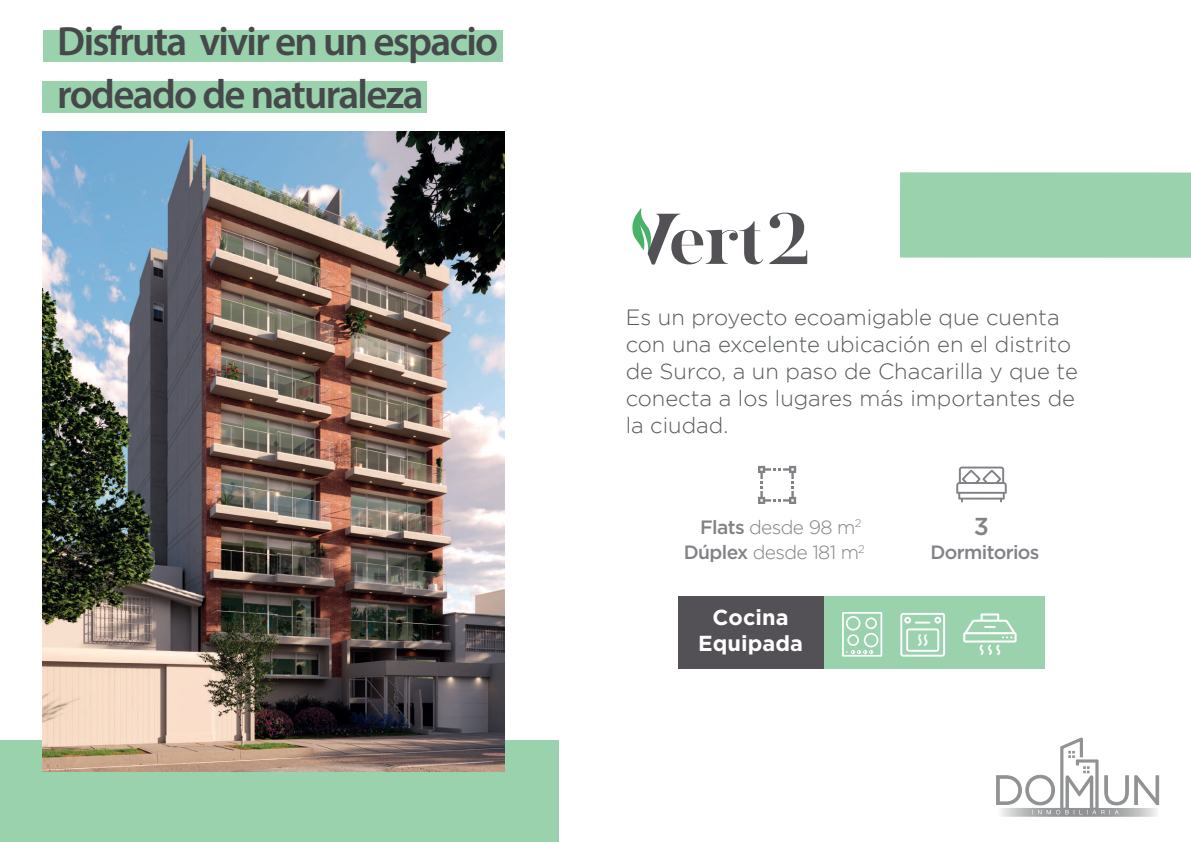
<style>
.page{position:relative;width:1191px;height:842px;background:#fff}
.page>*{position:absolute;margin:0;border:0;box-sizing:border-box;transform-origin:0 0}
.t1{font:600 41px/53px "Myriad Pro";letter-spacing:-.04em;color:#46494b}
.t2{font:500 24.5px "Gotham";color:#848186}
.t3{font:300 22px/27px "Gotham";color:#575a5b}
.t4{font:700 21.7px/25.9px "Gotham Pro";letter-spacing:.005em;color:#fff;text-align:center}
.t5{font:300 19.3px/25.7px "Gotham";letter-spacing:-.03em;color:#848186;text-align:right}
.t6{font:500 19.3px "Gotham";letter-spacing:-.03em;color:#848186}
.s1{font-weight:500}
</style>
<div class="page">
<div style="left:0;top:740px;width:558px;height:102px;background:#9ad2ad"></div>
<img style="left:43px;top:132px;width:461px;height:640px">
<div style="left:43px;top:81px;width:384px;height:32px;background:#9ad2ad"></div>
<div style="left:43px;top:31px;width:459px;height:31px;background:#9ad2ad"></div>
<svg style="left:1000px;top:814px;width:157px;height:3px"></svg>
<svg style="left:632px;top:208px;width:131px;height:56px"></svg>
<svg style="left:769px;top:213px;width:38px;height:51px"></svg>
<div style="left:900px;top:172px;width:291px;height:86px;background:#9ad2ad"></div>
<svg style="left:758px;top:466px;width:38px;height:38px"></svg>
<svg style="left:956px;top:466px;width:50px;height:36px"></svg>
<div style="left:823px;top:596px;width:222px;height:72px;background:#9ad2ad"></div>
<svg style="left:900px;top:613px;width:45px;height:44px"></svg>
<svg style="left:963px;top:613px;width:196px;height:201px"></svg>
<svg style="left:842px;top:612px;width:40px;height:45px"></svg>
<div style="left:677px;top:596px;width:146px;height:72px;background:#535056"></div>
<h1 class="t1" style="left:57px;top:14px;width:443px">Disfruta vivir en un espacio rodeado de naturaleza</h1>
<p class="t3" style="left:625px;top:303px;width:454px">Es un proyecto ecoamigable que cuenta con una excelente ubicación en el distrito de Surco, a un paso de Chacarilla y que te conecta a los lugares más importantes de la ciudad.</p>
<p class="t5" style="left:684px;top:514px;width:183px"><span class="s1">Flats</span> desde 98 m<sup>2<br></sup><span class="s1">Dúplex</span> desde 181 m<sup>2</sup></p>
<p class="t4" style="left:698px;top:604px;width:106px">Cocina<br>Equipada</p>
<p class="t2" style="left:974px;top:510px;width:17px">3</p>
<p class="t6" style="left:930px;top:540px;width:111px">Dormitorios</p>
</div>
